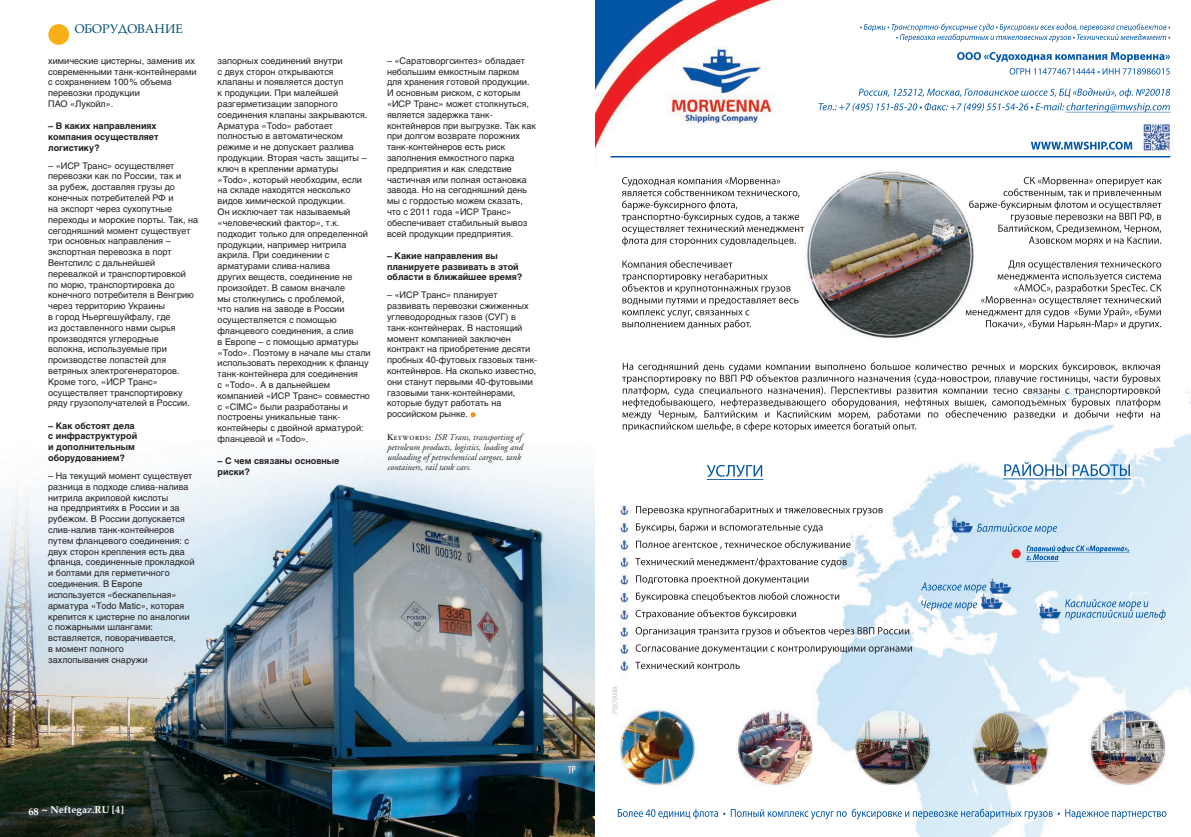
<style>
.page{position:relative;width:1191px;height:837px;background:#fff}
.page>*{position:absolute;margin:0;border:0;box-sizing:border-box;transform-origin:0 0}
.t1{font:12px "Palladium";color:#004c72}
.t2{font:700 9.5px "Palladium";color:#fff}
.Text{font:9px/10.8px "Helios";color:#231f20}
.vopros{font:700 9px/10.8px "Helios";color:#231f20}
.Key{font:italic 9px/10.1px "APC Garamond C";color:#231f20}
.Text-2{font:7px "Helios Cond";color:#c2c3c6}
.s1{font-weight:700;font-style:normal}
.s2{font-weight:700;font-style:normal;font-size:6.3px}
.s3{font-size:10px}
</style>
<div class="page">
<div style="left:48px;top:24px;width:21px;height:21px;background:#faaf18;border-radius:50%"></div>
<img style="left:0;top:456px;width:595px;height:380px">
<svg style="left:470px;top:412px;width:6px;height:5px"></svg>
<img style="left:595px;top:0;width:596px;height:836px">
<svg style="left:622px;top:177px;width:182px;height:152px"></svg>
<svg style="left:965px;top:177px;width:196px;height:152px"></svg>
<svg style="left:622px;top:362px;width:538px;height:69px"></svg>
<svg style="left:860px;top:24px;width:310px;height:18px"></svg>
<svg style="left:818px;top:52px;width:352px;height:60px"></svg>
<svg style="left:1030px;top:142px;width:102px;height:7px"></svg>
<hr style="left:611px;top:156px;width:559px;height:1px;background:#0155a7">
<svg style="left:618px;top:808px;width:107px;height:10px"></svg>
<svg style="left:731px;top:808px;width:328px;height:11px"></svg>
<svg style="left:1065px;top:808px;width:101px;height:10px"></svg>
<svg style="left:707px;top:464px;width:56px;height:16px"></svg>
<svg style="left:635px;top:505px;width:277px;height:165px"></svg>
<svg style="left:1003px;top:462px;width:128px;height:17px"></svg>
<svg style="left:1026px;top:545px;width:103px;height:16px"></svg>
<svg style="left:1065px;top:599px;width:100px;height:20px"></svg>
<svg style="left:977px;top:523px;width:80px;height:11px"></svg>
<svg style="left:921px;top:600px;width:56px;height:10px"></svg>
<svg style="left:921px;top:582px;width:65px;height:10px"></svg>
<p class="t1" style="left:75px;top:21px;width:110px">ОБОРУДОВАНИЕ</p>
<p class="Text" style="left:48px;top:55px;width:150px">химические цистерны, заменив их современными танк-контейнерами с сохранением 100% объема перевозки продукции<br>ПАО «Лукойл».</p>
<p class="vopros" style="left:48px;top:120px;width:112px">– В каких направлениях компания осуществляет логистику?</p>
<p class="Text" style="left:48px;top:160px;width:151px">– «ИСР Транс» осуществляет перевозки как по России, так и<br>за рубеж, доставляя грузы до конечных потребителей РФ и<br>на экспорт через сухопутные переходы и морские порты. Так, на сегодняшний момент существует три основных направления – экспортная перевозка в порт<br>Вентспилс с дальнейшей перевалкой и транспортировкой по морю, транспортировка до конечного потребителя в Венгрию через территорию Украины<br>в город Ньергешуйфалу, где<br>из доставленного нами сырья производятся углеродные волокна, используемые при производстве лопастей для ветряных электрогенераторов.<br>Кроме того, «ИСР Транс» осуществляет транспортировку ряду грузополучателей в России.</p>
<p class="vopros" style="left:48px;top:420px;width:91px">– Как обстоят дела с инфраструктурой и дополнительным оборудованием?</p>
<p class="Text" style="left:48px;top:470px;width:148px">– На текущий момент существует разница в подходе слива-налива нитрила акриловой кислоты<br>на предприятиях в России и за рубежом. В России допускается слив-налив танк-контейнеров путем фланцевого соединения: с двух сторон крепления есть два фланца, соединенные прокладкой и болтами для герметичного соединения. В Европе используется «бескапельная» арматура «Todo Matic», которая крепится к цистерне по аналогии с пожарными шлангами: вставляется, поворачивается,<br>в момент полного<br>захлопывания снаружи</p>
<p class="Text" style="left:218px;top:55px;width:155px">запорных соединений внутри<br>с двух сторон открываются клапаны и появляется доступ<br>к продукции. При малейшей разгерметизации запорного соединения клапаны закрываются.<br>Арматура «Todo» работает полностью в автоматическом режиме и не допускает разлива продукции. Вторая часть защиты – ключ в креплении арматуры «Todo», который необходим, если на складе находятся несколько видов химической продукции.<br>Он исключает так называемый «человеческий фактор», т.к. подходит только для определенной продукции, например нитрила акрила. При соединении с арматурами слива-налива<br>других веществ, соединение не произойдет. В самом вначале<br>мы столкнулись с проблемой,<br>что налив на заводе в России осуществляется с помощью фланцевого соединения, а слив<br>в Европе – с помощью арматуры «Todo». Поэтому в начале мы стали использовать переходник к фланцу танк-контейнера для соединения<br>с «Todo». А в дальнейшем компанией «ИСР Транс» совместно с «CIMC» были разработаны и построены уникальные танк&shy;контейнеры с двойной арматурой: фланцевой и «Todo».</p>
<p class="vopros" style="left:218px;top:455px;width:123px">– С чем связаны основные риски?</p>
<p class="Text" style="left:387px;top:55px;width:151px">– «Саратоворгсинтез» обладает небольшим емкостным парком для хранения готовой продукции.<br>И основным риском, с которым «ИСР Транс» может столкнуться, является задержка танк&shy;контейнеров при выгрузке. Так как при долгом возврате порожних танк-контейнеров есть риск заполнения емкостного парка предприятия и как следствие частичная или полная остановка завода. Но на сегодняшний день мы с гордостью можем сказать, что с 2011 года «ИСР Транс» обеспечивает стабильный вывоз всей продукции предприятия.</p>
<p class="vopros" style="left:387px;top:250px;width:137px">– Какие направления вы планируете развивать в этой области в ближайшее время?</p>
<p class="Text" style="left:387px;top:289px;width:152px">– «ИСР Транс» планирует развивать перевозки сжиженных углеводородных газов (СУГ) в танк-контейнерах. В настоящий момент компанией заключен контракт на приобретение десяти пробных 40-футовых газовых танк&shy;контейнеров. На сколько известно, они станут первыми 40-футовыми газовыми танк-контейнерами, которые будут работать на российском рынке.</p>
<p class="Key" style="left:387px;top:432px;width:137px"><span class="s1">K</span><span class="s2">EYWORDS</span><span class="s1">:</span> ISR Trans, transporting of petroleum products, logistics, loading and unloading of petrochemical cargoes, tank containers, rail tank cars.</p>
<p class="t2" style="left:28px;top:803px;width:97px"><span class="s3">68 ~</span> Neftegaz.RU [4]</p>
<p class="Text-2" style="left:611px;top:713px;width:30px;rotate:-90deg">РЕКЛАМА</p>
</div>
